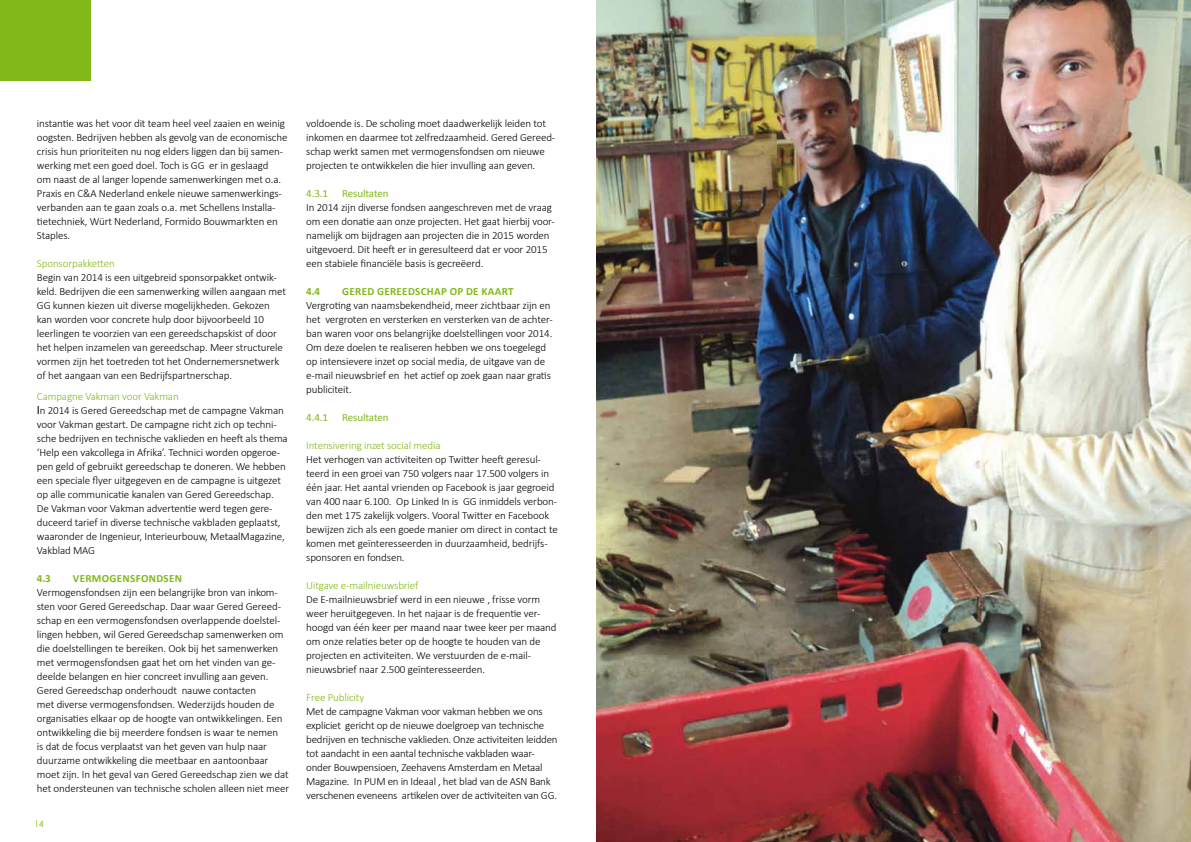
<style>
.page{position:relative;width:1191px;height:842px;background:#fff}
.page>*{position:absolute;margin:0;border:0;box-sizing:border-box;transform-origin:0 0}
.t1{font:300 11px/14px "Calibri";letter-spacing:-.01em;color:#000}
.t2{font:300 11px "Calibri";letter-spacing:-.01em;color:#83b81a}
.t3{font:700 11px "Calibri";letter-spacing:.03em;color:#83b81a}
.t4{font:11px "Calibri";letter-spacing:-.01em;color:#83b81a}
.t5{font:9px "Century Gothic";color:#83b81a}
.s1{color:#83b81a}
.s2{font-family:"Arial";font-weight:400}
</style>
<div class="page">
<div style="left:0;top:0;width:91px;height:81px;background:#83b81a"></div>
<img style="left:597px;top:0;width:594px;height:842px">
<p class="t1" style="left:37px;top:116px;width:252px">instantie was het voor dit team heel veel zaaien en weinig oogsten. Bedrijven hebben als gevolg van de economische crisis hun prioriteiten nu nog elders liggen dan bij samen&shy;werking met een goed doel. Toch is GG er in geslaagd<br>om naast de al langer lopende samenwerkingen met o.a.<br>Praxis en C&amp;A Nederland enkele nieuwe samenwerkings&shy;verbanden aan te gaan zoals o.a. met Schellens Installa&shy;tietechniek, Würt Nederland, Formido Bouwmarkten en Staples.</p>
<p class="t2" style="left:37px;top:257px;width:79px">Sponsorpakketten</p>
<p class="t1" style="left:37px;top:270px;width:251px">Begin van 2014 is een uitgebreid sponsorpakket ontwik&shy;keld. Bedrijven die een samenwerking willen aangaan met GG kunnen kiezen uit diverse mogelijkheden. Gekozen kan worden voor concrete hulp door bijvoorbeeld 10 leerlingen te voorzien van een gereedschapskist of door het helpen inzamelen van gereedschap. Meer structurele vormen zijn het toetreden tot het Ondernemersnetwerk of het aangaan van een Bedrijfspartnerschap.</p>
<p class="t1" style="left:37px;top:389px;width:252px"><span class="s1">Campagne Vakman voor Vakman<br></span><span class="s2">I</span>n 2014 is Gered Gereedschap met de campagne Vakman voor Vakman gestart. De campagne richt zich op techni&shy;sche bedrijven en technische vaklieden en heeft als thema ‘Help een vakcollega in Afrika’. Technici worden opgeroe&shy;pen geld of gebruikt gereedschap te doneren. We hebben een speciale flyer uitgegeven en de campagne is uitgezet op alle communicatie kanalen van Gered Gereedschap.<br>De Vakman voor Vakman advertentie werd tegen gere&shy;duceerd tarief in diverse technische vakbladen geplaatst, waaronder de Ingenieur, Interieurbouw, MetaalMagazine, Vakblad MAG</p>
<p class="t3" style="left:37px;top:571px;width:30px">4.3 V</p>
<p class="t3" style="left:80px;top:571px;width:104px">ERMOGENSFONDSEN</p>
<p class="t1" style="left:37px;top:585px;width:254px">Vermogensfondsen zijn een belangrijke bron van inkom&shy;sten voor Gered Gereedschap. Daar waar Gered Gereed&shy;schap en een vermogensfondsen overlappende doelstel&shy;lingen hebben, wil Gered Gereedschap samenwerken om die doelstellingen te bereiken. Ook bij het samenwerken met vermogensfondsen gaat het om het vinden van ge&shy;deelde belangen en hier concreet invulling aan geven.<br>Gered Gereedschap onderhoudt nauwe contacten<br>met diverse vermogensfondsen. Wederzijds houden de organisaties elkaar op de hoogte van ontwikkelingen. Een ontwikkeling die bij meerdere fondsen is waar te nemen<br>is dat de focus verplaatst van het geven van hulp naar duurzame ontwikkeling die meetbaar en aantoonbaar moet zijn. In het geval van Gered Gereedschap zien we dat het ondersteunen van technische scholen alleen niet meer</p>
<p class="t5" style="left:34px;top:818px;width:11px">14</p>
<p class="t1" style="left:306px;top:116px;width:251px">voldoende is. De scholing moet daadwerkelijk leiden tot inkomen en daarmee tot zelfredzaamheid. Gered Gereed&shy;schap werkt samen met vermogensfondsen om nieuwe projecten te ontwikkelen die hier invulling aan geven.</p>
<p class="t4" style="left:306px;top:187px;width:23px">4.3.1</p>
<p class="t4" style="left:342px;top:187px;width:48px">Resultaten</p>
<p class="t1" style="left:306px;top:200px;width:250px">In 2014 zijn diverse fondsen aangeschreven met de vraag om een donatie aan onze projecten. Het gaat hierbij voor&shy;namelijk om bijdragen aan projecten die in 2015 worden uitgevoerd. Dit heeft er in geresulteerd dat er voor 2015 een stabiele financiële basis is gecreëerd.</p>
<p class="t3" style="left:306px;top:284px;width:30px">4.4 G</p>
<p class="t3" style="left:349px;top:284px;width:165px">ERED GEREEDSCHAP OP DE KAART</p>
<p class="t1" style="left:306px;top:298px;width:248px">Vergroting van naamsbekendheid, meer zichtbaar zijn en het vergroten en versterken en versterken van de achter&shy;ban waren voor ons belangrijke doelstellingen voor 2014.<br>Om deze doelen te realiseren hebben we ons toegelegd op intensievere inzet op social media, de uitgave van de e-mail nieuwsbrief en het actief op zoek gaan naar gratis publiciteit.</p>
<p class="t4" style="left:306px;top:411px;width:23px">4.4.1</p>
<p class="t4" style="left:342px;top:411px;width:48px">Resultaten</p>
<p class="t2" style="left:306px;top:439px;width:136px">Intensivering inzet social media</p>
<p class="t1" style="left:306px;top:452px;width:253px">Het verhogen van activiteiten op Twitter heeft geresul&shy;teerd in een groei van 750 volgers naar 17.500 volgers in één jaar. Het aantal vrienden op Facebook is jaar gegroeid van 400 naar 6.100. Op Linked In is GG inmiddels verbon&shy;den met 175 zakelijk volgers. Vooral Twitter en Facebook bewijzen zich als een goede manier om direct in contact te komen met geïnteresseerden in duurzaamheid, bedrijfs&shy;sponsoren en fondsen.</p>
<p class="t2" style="left:306px;top:579px;width:114px">Uitgave e-mailnieuwsbrief</p>
<p class="t1" style="left:306px;top:592px;width:252px">De E-mailnieuwsbrief werd in een nieuwe , frisse vorm weer heruitgegeven. In het najaar is de frequentie ver&shy;hoogd van één keer per maand naar twee keer per maand om onze relaties beter op de hoogte te houden van de projecten en activiteiten. We verstuurden de e-mail&shy;nieuwsbrief naar 2.500 geïnteresseerden.</p>
<p class="t2" style="left:306px;top:691px;width:60px">Free Publicity</p>
<p class="t1" style="left:306px;top:704px;width:253px">Met de campagne Vakman voor vakman hebben we ons expliciet gericht op de nieuwe doelgroep van technische bedrijven en technische vaklieden. Onze activiteiten leidden tot aandacht in een aantal technische vakbladen waar&shy;onder Bouwpensioen, Zeehavens Amsterdam en Metaal Magazine. In PUM en in Ideaal , het blad van de ASN Bank verschenen eveneens artikelen over de activiteiten van GG.</p>
</div>
